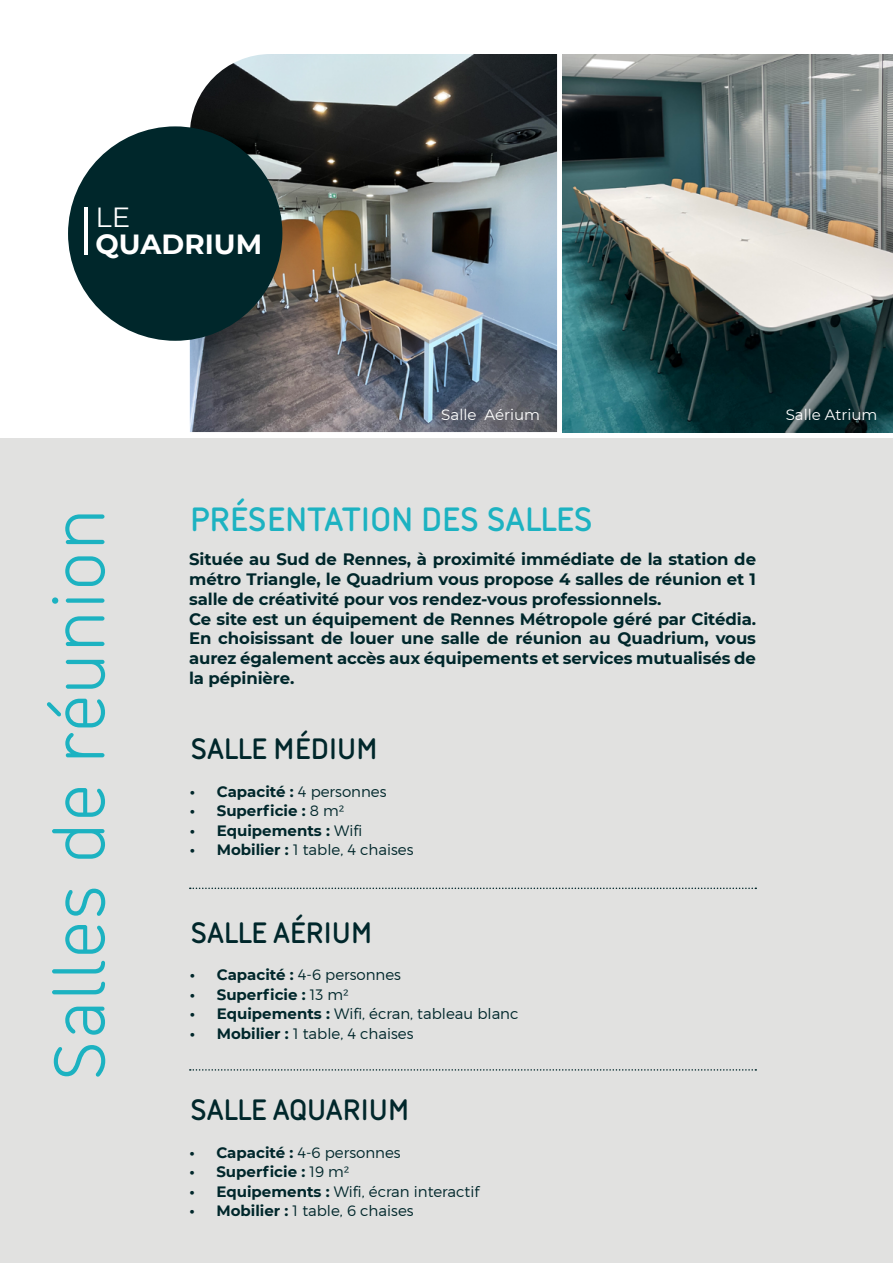
<style>
.page{position:relative;width:893px;height:1263px;background:#fff}
.page>*{position:absolute;margin:0;border:0;box-sizing:border-box;transform-origin:0 0}
.t1{font:76.5px "Citedia";color:#1cb2c1}
.t2{font:700 36px "Citedia";letter-spacing:-.05em;color:#1cb2c1}
.t3{font:700 31.5px "Citedia";letter-spacing:-.05em;color:#00272b}
.t4{font:700 27.6px "Montserrat";color:#fff}
.t5{font:27.6px "Montserrat";color:#fff}
.t6{font:700 16.5px/19.8px "Montserrat";letter-spacing:-.005em;color:#00272b}
.t7{font:300 15px "Montserrat";color:#00272b}
.t8{font:700 15px "Montserrat";color:#00272b}
.t9{font:15px "Montserrat";color:#fff}
.s1{font-weight:300}
.s2{font-weight:700}
</style>
<div class="page">
<div style="left:0;top:438px;width:893px;height:825px;background:#e1e1e0"></div>
<img style="left:190px;top:54px;width:367px;height:378px">
<img style="left:562px;top:54px;width:331px;height:378px">
<div style="left:68px;top:126px;width:214px;height:215px;background:#00272b;border-radius:50%"></div>
<svg style="left:190px;top:887px;width:566px;height:2px"></svg>
<svg style="left:190px;top:1069px;width:566px;height:2px"></svg>
<hr style="left:84px;top:207px;width:3px;height:48px;background:#fff">
<h3 class="t5" style="left:96px;top:198px;width:36px">LE</h3>
<h3 class="t4" style="left:96px;top:224px;width:168px">QUADRIUM</h3>
<p class="t9" style="left:441px;top:404px;width:100px">Salle Aérium</p>
<p class="t9" style="left:786px;top:404px;width:93px">Salle Atrium</p>
<h1 class="t1" style="left:35px;top:1083px;width:577px;rotate:-90deg">Salles de réunion</h1>
<h2 class="t2" style="left:189px;top:498px;width:406px">PRÉSENTATION DES SALLES</h2>
<p class="t6" style="left:189px;top:548px;width:569px">Située au Sud de Rennes, à proximité immédiate de la station de métro Triangle, le Quadrium vous propose 4 salles de réunion et 1 salle de créativité pour vos rendez-vous professionnels.<br>Ce site est un équipement de Rennes Métropole géré par Citédia.<br>En choisissant de louer une salle de réunion au Quadrium, vous aurez également accès aux équipements et services mutualisés de la pépinière.</p>
<h3 class="t3" style="left:190px;top:730px;width:190px">SALLE MÉDIUM</h3>
<p class="t8" style="left:190px;top:780px;width:198px">• Capacité : <span class="s1">4 personnes</span></p>
<p class="t8" style="left:190px;top:800px;width:156px">• Superficie : <span class="s1">8 m²</span></p>
<p class="t8" style="left:190px;top:819px;width:174px">• Equipements : <span class="s1">Wifi</span></p>
<p class="t7" style="left:190px;top:840px;width:225px"><span class="s2">• Mobilier :</span> 1 table, 4 chaises</p>
<h3 class="t3" style="left:190px;top:914px;width:185px">SALLE AÉRIUM</h3>
<p class="t7" style="left:190px;top:965px;width:213px"><span class="s2">• Capacité :</span> 4-6 personnes</p>
<p class="t8" style="left:190px;top:983px;width:160px">• Superficie : <span class="s1">13 m²</span></p>
<p class="t7" style="left:190px;top:1004px;width:330px"><span class="s2">• Equipements :</span> Wifi, écran, tableau blanc</p>
<p class="t7" style="left:190px;top:1024px;width:225px"><span class="s2">• Mobilier :</span> 1 table, 4 chaises</p>
<h3 class="t3" style="left:189px;top:1092px;width:222px">SALLE AQUARIUM</h3>
<p class="t7" style="left:189px;top:1143px;width:213px"><span class="s2">• Capacité :</span> 4-6 personnes</p>
<p class="t8" style="left:189px;top:1161px;width:162px">• Superficie : <span class="s1">19 m²</span></p>
<p class="t7" style="left:189px;top:1182px;width:291px"><span class="s2">• Equipements :</span> Wifi, écran interactif</p>
<p class="t7" style="left:189px;top:1202px;width:226px"><span class="s2">• Mobilier :</span> 1 table, 6 chaises</p>
</div>
